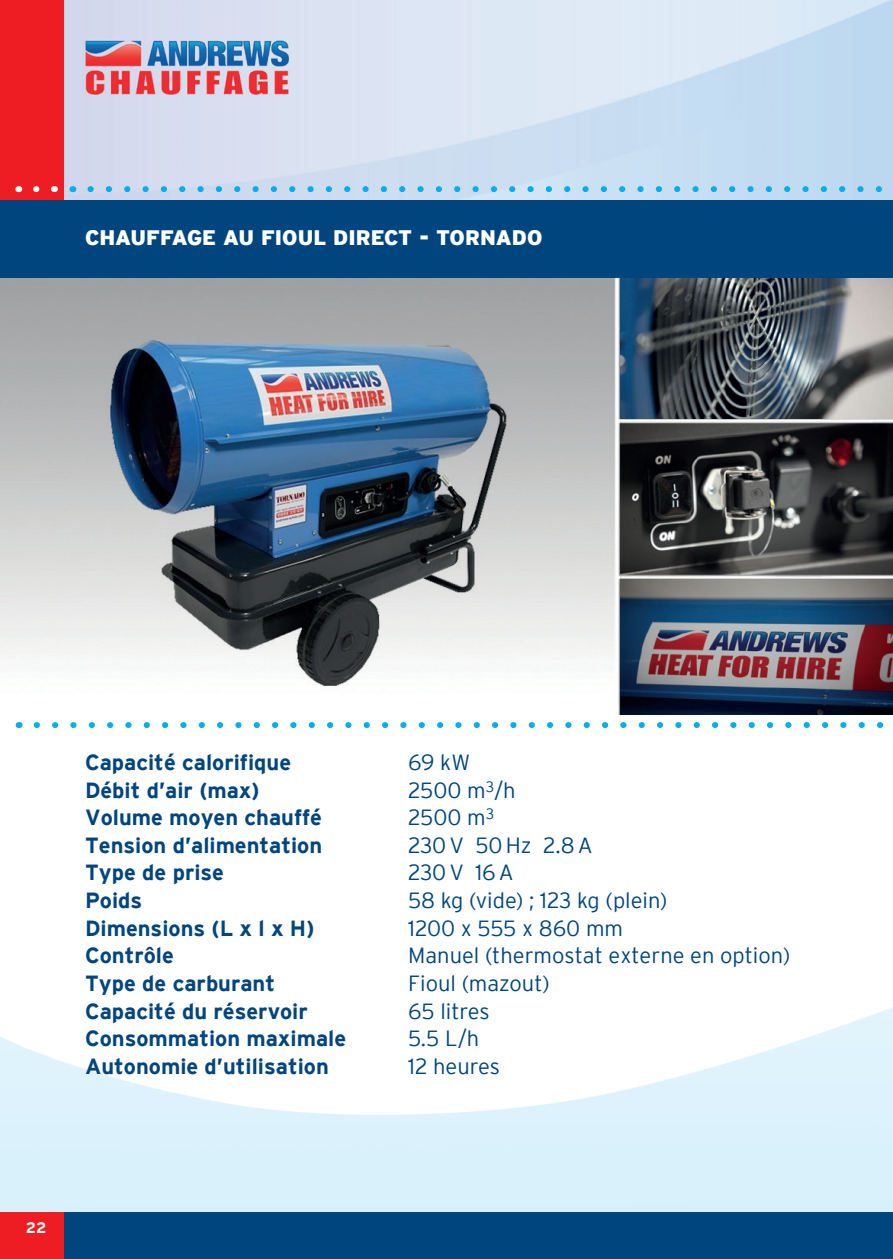
<style>
.page{position:relative;width:893px;height:1259px;background:#fff}
.page>*{position:absolute;margin:0;border:0;box-sizing:border-box;transform-origin:0 0}
.t1{font:700 21.9px/27.6px "Interstate";color:#01457f}
.t2{font:300 21.9px/27.6px "Interstate";color:#01457f}
.t3{font:900 21px "Interstate";color:#fff}
.t4{font:700 15px "Interstate";color:#fff}
</style>
<div class="page">
<img style="left:64px;top:0;width:829px;height:200px">
<div style="left:0;top:1212px;width:893px;height:47px;background:#01457f"></div>
<div style="left:0;top:1212px;width:64px;height:47px;background:#ee1d23"></div>
<div style="left:0;top:0;width:64px;height:200px;background:#ee1d23"></div>
<img style="left:83px;top:40px;width:208px;height:55px">
<svg style="left:90px;top:186px;width:803px;height:6px;background:#96d0ef"></svg>
<svg style="left:36px;top:186px;width:4px;height:6px"></svg>
<svg style="left:37px;top:722px;width:847px;height:6px"></svg>
<img style="left:0;top:278px;width:893px;height:436px">
<div style="left:0;top:200px;width:893px;height:78px;background:#01457f"></div>
<p class="t3" style="left:85px;top:225px;width:459px">CHAUFFAGE AU FIOUL DIRECT - TORNADO</p>
<p class="t1" style="left:85px;top:748px;width:263px">Capacité calorifique<br>Débit d’air (max)<br>Volume moyen chauffé<br>Tension d’alimentation<br>Type de prise<br>Poids<br>Dimensions (L x l x H)<br>Contrôle<br>Type de carburant<br>Capacité du réservoir<br>Consommation maximale<br>Autonomie d’utilisation</p>
<p class="t2" style="left:408px;top:748px;width:384px">69 kW<br>2500 m<sup>3</sup>/h<br>2500 m<sup>3<br></sup>230V 50Hz 2.8A<br>230V 16A<br>58 kg (vide) ; 123 kg (plein)<br>1200 x 555 x 860 mm<br>Manuel (thermostat externe en option)<br>Fioul (mazout)<br>65 litres<br>5.5 L/h<br>12 heures</p>
<p class="t4" style="left:26px;top:1219px;width:22px">22</p>
</div>
